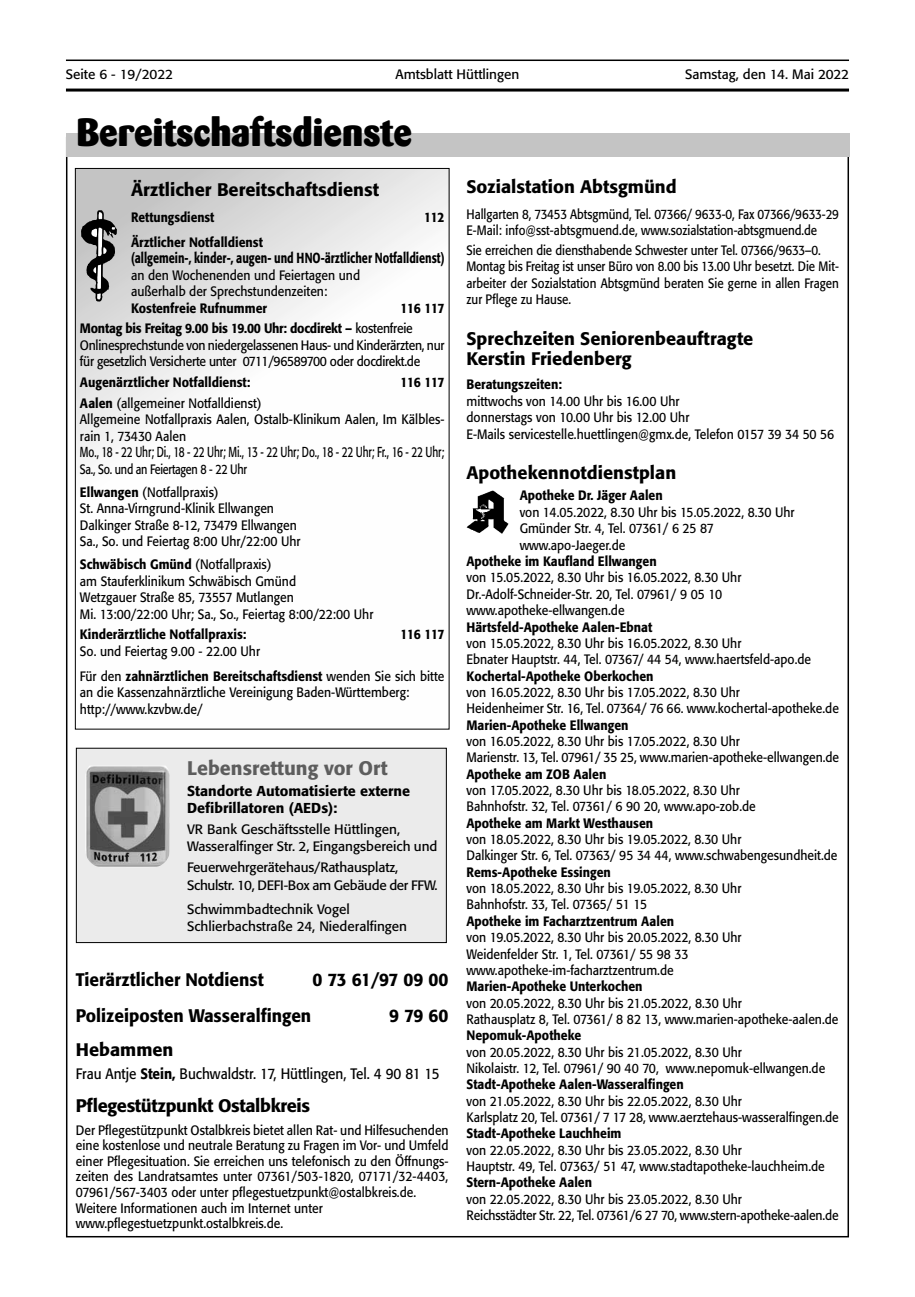
<style>
.page{position:relative;width:915px;height:1297px;background:#fff}
.page>*{position:absolute;margin:0;border:0;box-sizing:border-box;transform-origin:0 0}
.t1{font:800 39px "Barmeno";color:#000}
.t2{font:500 19.5px "Formata";color:#5d5d5d}
.t3{font:500 18px/19.6px "Formata";color:#000}
.t4{font:500 18px "Formata";color:#000;scale:.95 1}
.t5{font:500 18px "Formata";letter-spacing:-.02em;color:#000}
.t6{font:15px "Formata";color:#000;scale:.9 1}
.t7{font:500 14.4px "Formata";color:#000;scale:.75 1}
.t8{font:14.25px "Formata";letter-spacing:-.005em;color:#000;scale:.71 1}
.t9{font:500 14.25px/17px "Formata";color:#000}
.t10{font:13.5px/16.4px "Formata";color:#000;scale:.9 1}
.t11{font:500 13.5px "Formata";color:#000;scale:.9 1}
.t12{font:13.5px/16.2px "Formata";color:#000;scale:.86 1}
.t13{font:13.5px/17.7px "Formata";color:#000}
.t14{font:13.5px/16.5px "Formata";letter-spacing:-.02em;color:#000;scale:.9 1}
.t15{font:500 13.5px/20.7px "Formata";letter-spacing:-.02em;color:#000;scale:.9 1}
.t16{font:13.5px/23px "Formata";letter-spacing:-.025em;color:#000;scale:.8 1}
.t17{font:500 13.5px "Formata";color:#000;scale:.88 1}
.s1{font-weight:400}
.s2{font-weight:500}
.s3{font-size:13.5px}
</style>
<div class="page">
<hr style="left:66px;top:60px;width:782px;height:1px;background:#000">
<hr style="left:66px;top:89px;width:782px;height:3px;background:#000">
<svg style="left:77px;top:170px;width:370px;height:291px"></svg>
<div style="left:76px;top:748px;width:370px;height:194px;background:#ebebeb"></div>
<img style="left:85px;top:766px;width:85px;height:101px">
<div style="left:76px;top:748px;width:370px;height:195px;border:1px solid #000"></div>
<img style="left:466px;top:491px;width:42px;height:43px">
<svg style="left:80px;top:210px;width:37px;height:92px"></svg>
<div style="left:66px;top:134px;width:782px;height:23px;background:#c4c4c4"></div>
<p class="t13" style="left:66px;top:66px;width:108px">Seite 6 - 19/2022</p>
<p class="t13" style="left:395px;top:66px;width:125px">Amtsblatt Hüttlingen</p>
<p class="t13" style="left:685px;top:66px;width:165px">Samstag, den 14. Mai 2022</p>
<h1 class="t1" style="left:76px;top:108px;width:337px">Bereitschaftsdienste</h1>
<h3 class="t3" style="left:131px;top:180px;width:249px">Ärztlicher Bereitschaftsdienst</h3>
<p class="t17" style="left:131px;top:208px;width:96px">Rettungsdienst</p>
<p class="t11" style="left:424px;top:208px;width:24px">112</p>
<p class="t11" style="left:131px;top:233px;width:148px">Ärztlicher Notfalldienst</p>
<p class="t7" style="left:131px;top:249px;width:419px">(allgemein-, kinder-, augen- und HNO-ärztlicher Notfalldienst)</p>
<p class="t10" style="left:131px;top:266px;width:256px">an den Wochenenden und Feiertagen und außerhalb der Sprechstundenzeiten:</p>
<p class="t11" style="left:131px;top:299px;width:153px">Kostenfreie Rufnummer</p>
<p class="t15" style="left:80px;top:297px;width:406px;text-indent:320px">116 117<br>Montag bis Freitag 9.00 bis 19.00 Uhr: docdirekt – <span class="s1">kostenfreie</span></p>
<p class="t14" style="left:80px;top:337px;width:406px">Onlinesprechstunde von niedergelassenen Haus- und Kinderärzten, nur für gesetzlich Versicherte unter 0711/96589700 oder docdirekt.de</p>
<p class="t11" style="left:80px;top:374px;width:191px">Augenärztlicher Notfalldienst:</p>
<p class="t11" style="left:400px;top:374px;width:50px">116 117</p>
<p class="t10" style="left:80px;top:395px;width:406px"><span class="s2">Aalen</span> (allgemeiner Notfalldienst)<br>Allgemeine Notfallpraxis Aalen, Ostalb-Klinikum Aalen, Im Kälbles&shy;rain 1, 73430 Aalen</p>
<p class="t8" style="left:80px;top:444px;width:514px">Mo., 18 - 22 Uhr; Di., 18 - 22 Uhr; Mi., 13 - 22 Uhr; Do., 18 - 22 Uhr; Fr., 16 - 22 Uhr<span class="s3">;</span></p>
<p class="t16" style="left:80px;top:457px;width:210px">Sa., So. und an Feiertagen 8 - 22 Uhr<br><span class="s2">Ellwangen</span> (Notfallpraxis)</p>
<p class="t10" style="left:80px;top:500px;width:246px">St. Anna-Virngrund-Klinik Ellwangen<br>Dalkinger Straße 8-12, 73479 Ellwangen<br>Sa., So. und Feiertag 8:00 Uhr/22:00 Uhr</p>
<p class="t10" style="left:80px;top:556px;width:327px"><span class="s2">Schwäbisch Gmünd</span> (Notfallpraxis)<br>am Stauferklinikum Schwäbisch Gmünd<br>Wetzgauer Straße 85, 73557 Mutlangen<br>Mi. 13:00/22:00 Uhr; Sa., So., Feiertag 8:00/22:00 Uhr</p>
<p class="t11" style="left:80px;top:626px;width:186px">Kinderärztliche Notfallpraxis:</p>
<p class="t11" style="left:400px;top:626px;width:50px">116 117</p>
<p class="t10" style="left:80px;top:638px;width:406px;line-height:25px">So. und Feiertag 9.00 - 22.00 Uhr<br>Für den <span class="s2">zahnärztlichen Bereitschaftsdienst</span> wenden Sie sich bitte</p>
<p class="t10" style="left:80px;top:684px;width:367px;line-height:17px">an die Kassenzahnärztliche Vereinigung Baden-Württemberg: http://www.kzvbw.de/</p>
<h2 class="t2" style="left:187px;top:756px;width:202px">Lebensrettung vor Ort</h2>
<p class="t9" style="left:187px;top:783px;width:224px">Standorte Automatisierte externe<br>Defibrillatoren (AEDs):</p>
<p class="t13" style="left:187px;top:821px;width:252px;line-height:16.6px">VR Bank Geschäftsstelle Hüttlingen,<br>Wasseralfinger Str. 2, Eingangsbereich und</p>
<p class="t13" style="left:187px;top:858px;width:252px">Feuerwehrgerätehaus/Rathausplatz,<br>Schulstr. 10, DEFI-Box am Gebäude der FFW.</p>
<p class="t13" style="left:187px;top:900px;width:221px">Schwimmbadtechnik Vogel<br>Schlierbachstraße 24, Niederalfingen</p>
<h3 class="t4" style="left:76px;top:969px;width:199px">Tierärztlicher Notdienst</h3>
<h3 class="t4" style="left:312px;top:969px;width:144px">0 73 61/97 09 00</h3>
<h3 class="t4" style="left:76px;top:1004px;width:249px">Polizeiposten Wasseralfingen</h3>
<h3 class="t4" style="left:389px;top:1004px;width:64px">9 79 60</h3>
<h3 class="t3" style="left:76px;top:1040px;width:99px">Hebammen</h3>
<p class="t6" style="left:76px;top:1064px;width:405px">Frau Antje <span class="s2">Stein,</span> Buchwaldstr. 17, Hüttlingen, Tel. 4 90 81 15</p>
<h3 class="t5" style="left:76px;top:1094px;width:235px">Pflegestützpunkt Ostalbkreis</h3>
<p class="t10" style="left:76px;top:1122px;width:415px;line-height:15.6px">Der Pflegestützpunkt Ostalbkreis bietet allen Rat- und Hilfesuchenden eine kostenlose und neutrale Beratung zu Fragen im Vor- und Umfeld einer Pflegesituation. Sie erreichen uns telefonisch zu den Öffnungs&shy;zeiten des Landratsamtes unter 07361/503-1820, 07171/32-4403, 07961/567-3403 oder unter pflegestuetzpunkt@ostalbkreis.de.<br>Weitere Informationen auch im Internet unter www.pflegestuetzpunkt.ostalbkreis.de.</p>
<h3 class="t3" style="left:466px;top:177px;width:211px">Sozialstation Abtsgmünd</h3>
<p class="t12" style="left:466px;top:206px;width:434px">Hallgarten 8, 73453 Abtsgmünd, Tel. 07366/ 9633-0, Fax 07366/9633-29<br>E-Mail: info@sst-abtsgmuend.de, www.sozialstation-abtsgmuend.de</p>
<p class="t12" style="left:466px;top:242px;width:434px">Sie erreichen die diensthabende Schwester unter Tel. 07366/9633–0.<br>Montag bis Freitag ist unser Büro von 8.00 bis 13.00 Uhr besetzt. Die Mit&shy;arbeiter der Sozialstation Abtsgmünd beraten Sie gerne in allen Fragen zur Pflege zu Hause.</p>
<h3 class="t3" style="left:466px;top:329px;width:288px">Sprechzeiten Seniorenbeauftragte<br>Kerstin Friedenberg</h3>
<p class="t11" style="left:466px;top:376px;width:108px">Beratungszeiten:</p>
<p class="t10" style="left:466px;top:392px;width:410px;line-height:16.8px">mittwochs von 14.00 Uhr bis 16.00 Uhr<br>donnerstags von 10.00 Uhr bis 12.00 Uhr<br>E-Mails servicestelle.huettlingen@gmx.de, Telefon 0157 39 34 50 56</p>
<h3 class="t3" style="left:466px;top:462px;width:211px">Apothekennotdienstplan</h3>
<p class="t11" style="left:519px;top:487px;width:160px">Apotheke Dr. Jäger Aalen</p>
<p class="t10" style="left:519px;top:504px;width:307px">von 14.05.2022, 8.30 Uhr bis 15.05.2022, 8.30 Uhr<br>Gmünder Str. 4, Tel. 07361/ 6 25 87 www.apo-Jaeger.de</p>
<p class="t11" style="left:466px;top:553px;width:213px">Apotheke im Kaufland Ellwangen</p>
<p class="t10" style="left:466px;top:569px;width:307px">von 15.05.2022, 8.30 Uhr bis 16.05.2022, 8.30 Uhr<br>Dr.-Adolf-Schneider-Str. 20, Tel. 07961/ 9 05 10 www.apotheke-ellwangen.de</p>
<p class="t11" style="left:466px;top:618px;width:208px">Härtsfeld-Apotheke Aalen-Ebnat</p>
<p class="t10" style="left:466px;top:635px;width:384px">von 15.05.2022, 8.30 Uhr bis 16.05.2022, 8.30 Uhr<br>Ebnater Hauptstr. 44, Tel. 07367/ 44 54, www.haertsfeld-apo.de</p>
<p class="t11" style="left:466px;top:667px;width:209px">Kochertal-Apotheke Oberkochen</p>
<p class="t10" style="left:466px;top:684px;width:415px">von 16.05.2022, 8.30 Uhr bis 17.05.2022, 8.30 Uhr<br>Heidenheimer Str. 16, Tel. 07364/ 76 66. www.kochertal-apotheke.de</p>
<p class="t11" style="left:466px;top:716px;width:181px">Marien-Apotheke Ellwangen</p>
<p class="t10" style="left:466px;top:733px;width:415px">von 16.05.2022, 8.30 Uhr bis 17.05.2022, 8.30 Uhr<br>Marienstr. 13, Tel. 07961/ 35 25, www.marien-apotheke-ellwangen.de</p>
<p class="t11" style="left:466px;top:766px;width:157px">Apotheke am ZOB Aalen</p>
<p class="t10" style="left:466px;top:782px;width:323px">von 17.05.2022, 8.30 Uhr bis 18.05.2022, 8.30 Uhr<br>Bahnhofstr. 32, Tel. 07361/ 6 90 20, www.apo-zob.de</p>
<p class="t11" style="left:466px;top:815px;width:209px">Apotheke am Markt Westhausen</p>
<p class="t10" style="left:466px;top:831px;width:413px">von 18.05.2022, 8.30 Uhr bis 19.05.2022, 8.30 Uhr<br>Dalkinger Str. 6, Tel. 07363/ 95 34 44, www.schwabengesundheit.de</p>
<p class="t11" style="left:466px;top:864px;width:162px">Rems-Apotheke Essingen</p>
<p class="t10" style="left:466px;top:880px;width:307px">von 18.05.2022, 8.30 Uhr bis 19.05.2022, 8.30 Uhr<br>Bahnhofstr. 33, Tel. 07365/ 51 15</p>
<p class="t11" style="left:466px;top:913px;width:232px">Apotheke im Facharztzentrum Aalen</p>
<p class="t10" style="left:466px;top:929px;width:307px">von 19.05.2022, 8.30 Uhr bis 20.05.2022, 8.30 Uhr<br>Weidenfelder Str. 1, Tel. 07361/ 55 98 33 www.apotheke-im-facharztzentrum.de</p>
<p class="t11" style="left:466px;top:978px;width:197px">Marien-Apotheke Unterkochen</p>
<p class="t10" style="left:466px;top:995px;width:414px">von 20.05.2022, 8.30 Uhr bis 21.05.2022, 8.30 Uhr<br>Rathausplatz 8, Tel. 07361/ 8 82 13, www.marien-apotheke-aalen.de</p>
<p class="t11" style="left:466px;top:1027px;width:129px">Nepomuk-Apotheke</p>
<p class="t10" style="left:466px;top:1044px;width:400px">von 20.05.2022, 8.30 Uhr bis 21.05.2022, 8.30 Uhr<br>Nikolaistr. 12, Tel. 07961/ 90 40 70, www.nepomuk-ellwangen.de</p>
<p class="t11" style="left:466px;top:1076px;width:243px">Stadt-Apotheke Aalen-Wasseralfingen</p>
<p class="t10" style="left:466px;top:1093px;width:415px">von 21.05.2022, 8.30 Uhr bis 22.05.2022, 8.30 Uhr<br>Karlsplatz 20, Tel. 07361/ 7 17 28, www.aerztehaus-wasseralfingen.de</p>
<p class="t11" style="left:466px;top:1125px;width:174px">Stadt-Apotheke Lauchheim</p>
<p class="t10" style="left:466px;top:1142px;width:399px">von 22.05.2022, 8.30 Uhr bis 23.05.2022, 8.30 Uhr<br>Hauptstr. 49, Tel. 07363/ 51 47, www.stadtapotheke-lauchheim.de</p>
<p class="t11" style="left:466px;top:1174px;width:141px">Stern-Apotheke Aalen</p>
<p class="t10" style="left:466px;top:1191px;width:415px">von 22.05.2022, 8.30 Uhr bis 23.05.2022, 8.30 Uhr<br>Reichsstädter Str. 22, Tel. 07361/6 27 70, www.stern-apotheke-aalen.de</p>
</div>
